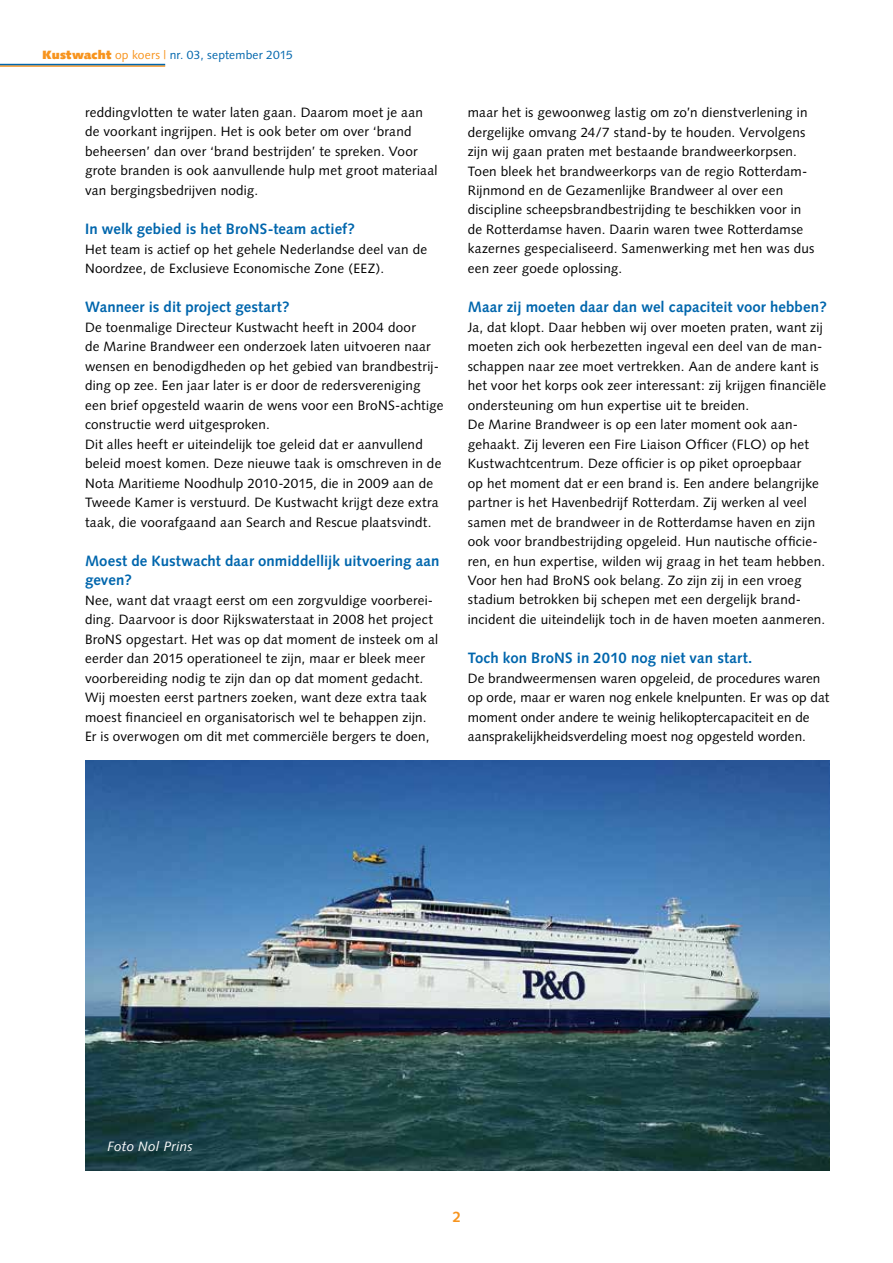
<style>
.page{position:relative;width:893px;height:1263px;background:#fff}
.page>*{position:absolute;margin:0;border:0;box-sizing:border-box;transform-origin:0 0}
.t1{font:700 15px/19.5px "Syntax";letter-spacing:.01em;color:#0066ad}
.t2{font:700 15px "Syntax";color:#f7941e}
.t3{font:13.5px/19.5px "Syntax";letter-spacing:.015em;color:#000}
.t4{font:italic 13.5px "Syntax";letter-spacing:.01em;color:#fff}
.t5{font:12px "Syntax";letter-spacing:.015em;color:#0066ad}
.s1{font-weight:900;color:#f7941e}
.s2{color:#f7941e}
</style>
<div class="page">
<img style="left:85px;top:760px;width:744px;height:410px">
<hr style="left:0;top:65px;width:165px;height:2px;background:#f7941e">
<hr style="left:0;top:64px;width:165px;height:1px;background:#0066ad">
<p class="t5" style="left:43px;top:47px;width:252px"><span class="s1">Kustwacht</span> <span class="s2">op koers |</span> nr. 03, september 2015</p>
<p class="t3" style="left:85px;top:103px;width:354px">reddingvlotten te water laten gaan. Daarom moet je aan de voorkant ingrijpen. Het is ook beter om over ‘brand beheersen’ dan over ‘brand bestrijden’ te spreken. Voor grote branden is ook aanvullende hulp met groot materiaal van bergingsbedrijven nodig.</p>
<p class="t1" style="left:85px;top:219px;width:272px">In welk gebied is het BroNS-team actief?</p>
<p class="t3" style="left:85px;top:239px;width:344px">Het team is actief op het gehele Nederlandse deel van de<br>Noordzee, de Exclusieve Economische Zone (EEZ).</p>
<p class="t1" style="left:85px;top:297px;width:206px">Wanneer is dit project gestart?</p>
<p class="t3" style="left:85px;top:317px;width:360px">De toenmalige Directeur Kustwacht heeft in 2004 door<br>de Marine Brandweer een onderzoek laten uitvoeren naar wensen en benodigdheden op het gebied van brandbestrij&shy;ding op zee. Een jaar later is er door de redersvereniging een brief opgesteld waarin de wens voor een BroNS-achtige constructie werd uitgesproken.<br>Dit alles heeft er uiteindelijk toe geleid dat er aanvullend beleid moest komen. Deze nieuwe taak is omschreven in de Nota Maritieme Noodhulp 2010-2015, die in 2009 aan de Tweede Kamer is verstuurd. De Kustwacht krijgt deze extra taak, die voorafgaand aan Search and Rescue plaatsvindt.</p>
<p class="t1" style="left:85px;top:551px;width:356px">Moest de Kustwacht daar onmiddellijk uitvoering aan geven?</p>
<p class="t3" style="left:85px;top:590px;width:355px">Nee, want dat vraagt eerst om een zorgvuldige voorberei&shy;ding. Daarvoor is door Rijkswaterstaat in 2008 het project BroNS opgestart. Het was op dat moment de insteek om al eerder dan 2015 operationeel te zijn, maar er bleek meer voorbereiding nodig te zijn dan op dat moment gedacht.<br>Wij moesten eerst partners zoeken, want deze extra taak moest financieel en organisatorisch wel te behappen zijn.<br>Er is overwogen om dit met commerciële bergers te doen,</p>
<p class="t3" style="left:468px;top:103px;width:348px">maar het is gewoonweg lastig om zo’n dienstverlening in dergelijke omvang 24/7 stand-by te houden. Vervolgens zijn wij gaan praten met bestaande brandweerkorpsen.<br>Toen bleek het brandweerkorps van de regio Rotterdam-Rijnmond en de Gezamenlijke Brandweer al over een discipline scheepsbrandbestrijding te beschikken voor in de Rotterdamse haven. Daarin waren twee Rotterdamse kazernes gespecialiseerd. Samenwerking met hen was dus een zeer goede oplossing.</p>
<p class="t1" style="left:468px;top:297px;width:361px">Maar zij moeten daar dan wel capaciteit voor hebben?</p>
<p class="t3" style="left:468px;top:317px;width:360px">Ja, dat klopt. Daar hebben wij over moeten praten, want zij moeten zich ook herbezetten ingeval een deel van de man&shy;schappen naar zee moet vertrekken. Aan de andere kant is het voor het korps ook zeer interessant: zij krijgen financiële ondersteuning om hun expertise uit te breiden.<br>De Marine Brandweer is op een later moment ook aan&shy;gehaakt. Zij leveren een Fire Liaison Officer (FLO) op het Kustwachtcentrum. Deze officier is op piket oproepbaar<br>op het moment dat er een brand is. Een andere belangrijke partner is het Havenbedrijf Rotterdam. Zij werken al veel samen met de brandweer in de Rotterdamse haven en zijn ook voor brandbestrijding opgeleid. Hun nautische officie&shy;ren, en hun expertise, wilden wij graag in het team hebben.<br>Voor hen had BroNS ook belang. Zo zijn zij in een vroeg stadium betrokken bij schepen met een dergelijk brand&shy;incident die uiteindelijk toch in de haven moeten aanmeren.</p>
<p class="t1" style="left:468px;top:648px;width:286px">Toch kon BroNS in 2010 nog niet van start.</p>
<p class="t3" style="left:468px;top:668px;width:363px">De brandweermensen waren opgeleid, de procedures waren op orde, maar er waren nog enkele knelpunten. Er was op dat moment onder andere te weinig helikoptercapaciteit en de aansprakelijkheidsverdeling moest nog opgesteld worden.</p>
<p class="t4" style="left:107px;top:1138px;width:87px">Foto Nol Prins</p>
<p class="t2" style="left:453px;top:1208px;width:10px">2</p>
</div>
